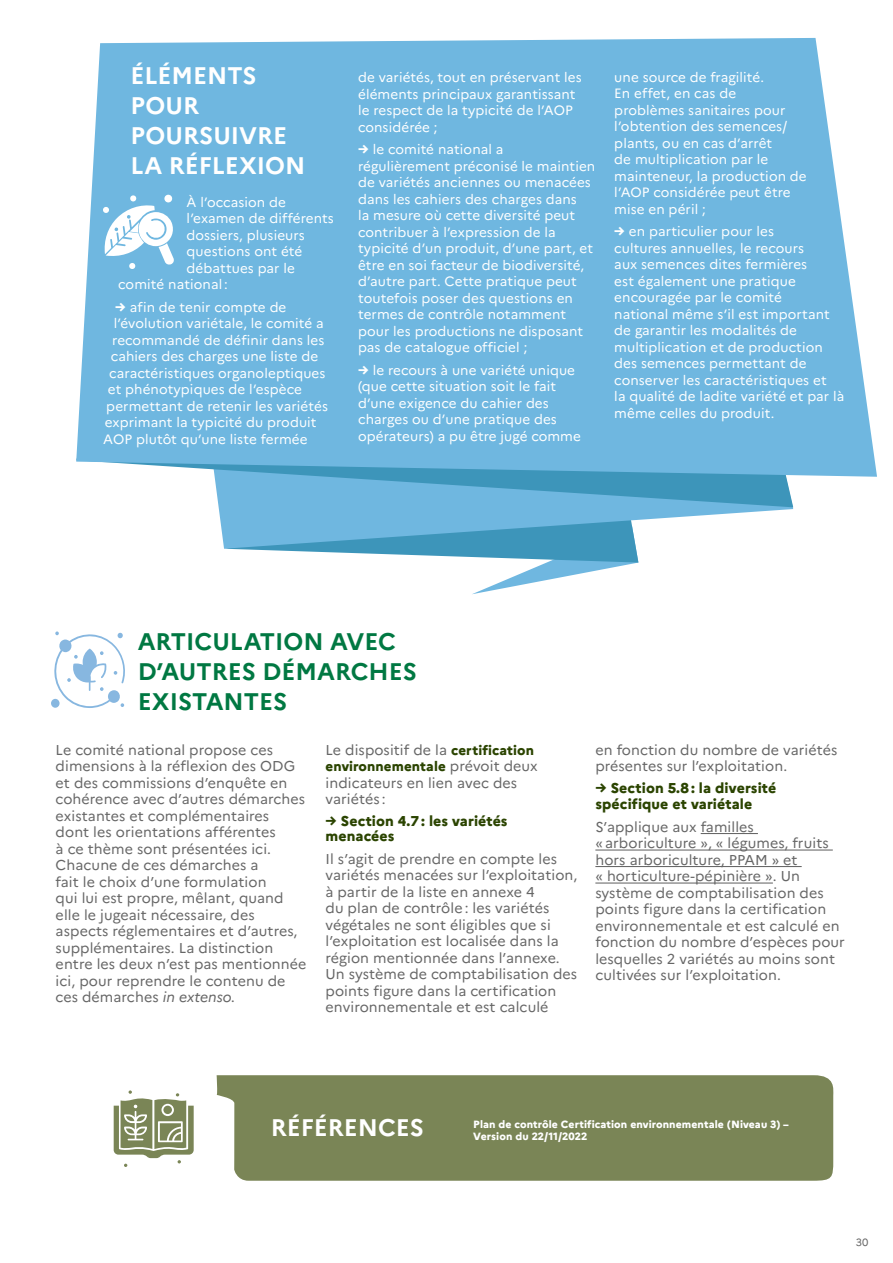
<style>
.page{position:relative;width:893px;height:1263px;background:#fff}
.page>*{position:absolute;margin:0;border:0;box-sizing:border-box;transform-origin:0 0}
.t1{font:700 24px/30px "Marianne";color:#007842}
.t2{font:700 24px/30px "Marianne";color:#fff}
.t3{font:14.25px/16.5px "Marianne";letter-spacing:.005em;color:#666}
.t4{font:800 14.25px/15.3px "Marianne";letter-spacing:.005em;color:#2b4400}
.t5{font:13.5px/16.5px "Marianne";letter-spacing:.005em;color:#fff}
.t6{font:800 13.5px "Marianne";color:#2b4400}
.t7{font:800 10.5px/12px "Marianne";letter-spacing:.005em;color:#fff}
.t8{font:10.5px "Marianne";color:#666}
.s1{font-weight:800}
.s2{font-style:italic}
.s3{font-weight:800;font-size:13.5px;color:#2b4400}
.s4{font-weight:400;font-size:14.25px;color:#666}
</style>
<div class="page">
<div style="left:216px;top:1075px;width:618px;height:106px;background:#7a8556"></div>
<svg style="left:234px;top:549px;width:404px;height:45px"></svg>
<svg style="left:218px;top:507px;width:575px;height:42px;fill:#6fb7e0"></svg>
<svg style="left:214px;top:477px;width:579px;height:30px;background:#5caad1"></svg>
<svg style="left:76px;top:38px;width:801px;height:439px;background:#77bbe1"></svg>
<svg style="left:51px;top:699px;width:9px;height:9px"></svg>
<svg style="left:53px;top:631px;width:72px;height:77px"></svg>
<hr style="left:701px;top:833px;width:57px;height:1px;background:#666">
<hr style="left:595px;top:849px;width:238px;height:1px;background:#666">
<hr style="left:595px;top:866px;width:207px;height:1px;background:#666">
<hr style="left:595px;top:882px;width:178px;height:1px;background:#666">
<svg style="left:114px;top:1090px;width:80px;height:77px"></svg>
<svg style="left:103px;top:195px;width:71px;height:74px"></svg>
<h1 class="t2" style="left:131px;top:59px;width:176px">ÉLÉMENTS<br>POUR<br>POURSUIVRE<br>LA RÉFLEXION</h1>
<p class="t5" style="left:187px;top:192px;width:101px">à l’occasion de</p>
<p class="t5" style="left:187px;top:209px;width:149px">l’examen de différents</p>
<p class="t5" style="left:187px;top:225px;width:120px">dossiers, plusieurs</p>
<p class="t5" style="left:187px;top:242px;width:117px">questions ont été</p>
<p class="t5" style="left:187px;top:258px;width:110px">débattues par le</p>
<p class="t5" style="left:118px;top:275px;width:111px">comité national :</p>
<p class="t5" style="left:115px;top:297px;width:173px"><span class="s1">→</span> afin de tenir compte de</p>
<p class="t5" style="left:114px;top:314px;width:212px">l’évolution variétale, le comité a</p>
<p class="t5" style="left:112px;top:330px;width:214px">recommandé de définir dans les</p>
<p class="t5" style="left:111px;top:347px;width:209px">cahiers des charges une liste de</p>
<p class="t5" style="left:109px;top:363px;width:218px">caractéristiques organoleptiques</p>
<p class="t5" style="left:108px;top:380px;width:196px">et phénotypiques de l’espèce</p>
<p class="t5" style="left:106px;top:396px;width:223px">permettant de retenir les variétés</p>
<p class="t5" style="left:105px;top:413px;width:213px">exprimant la typicité du produit</p>
<p class="t5" style="left:103px;top:429px;width:206px">AOP plutôt qu’une liste fermée</p>
<p class="t5" style="left:358px;top:68px;width:225px">de variétés, tout en préservant les éléments principaux garantissant le respect de la typicité de l’AOP considérée ;</p>
<p class="t5" style="left:358px;top:140px;width:239px"><span class="s1">→</span> le comité national a régulièrement préconisé le maintien de variétés anciennes ou menacées dans les cahiers des charges dans<br>la mesure où cette diversité peut contribuer à l’expression de la typicité d’un produit, d’une part, et être en soi facteur de biodiversité, d’autre part. Cette pratique peut toutefois poser des questions en termes de contrôle notamment pour les productions ne disposant pas de catalogue officiel ;</p>
<p class="t5" style="left:358px;top:360px;width:224px"><span class="s1">→</span> le recours à une variété unique (que cette situation soit le fait d’une exigence du cahier des charges ou d’une pratique des opérateurs) a pu être jugé comme</p>
<p class="t5" style="left:614px;top:68px;width:194px">une source de fragilité.<br>En effet, en cas de problèmes sanitaires pour l’obtention des semences/ plants, ou en cas d’arrêt<br>de multiplication par le mainteneur, la production de l’AOP considérée peut être mise en péril ;</p>
<p class="t5" style="left:614px;top:222px;width:232px"><span class="s1">→</span> en particulier pour les<br>cultures annuelles, le recours<br>aux semences dites fermières<br>est également une pratique encouragée par le comité<br>national même s’il est important de garantir les modalités de multiplication et de production des semences permettant de conserver les caractéristiques et<br>la qualité de ladite variété et par là même celles du produit.</p>
<h1 class="t1" style="left:138px;top:624px;width:281px">ARTICULATION AVEC<br>D’AUTRES DÉMARCHES<br>EXISTANTES</h1>
<p class="t3" style="left:56px;top:740px;width:252px">Le comité national propose ces dimensions à la réflexion des ODG et des commissions d’enquête en cohérence avec d’autres démarches existantes et complémentaires<br>dont les orientations afférentes<br>à ce thème sont présentées ici.<br>Chacune de ces démarches a<br>fait le choix d’une formulation<br>qui lui est propre, mêlant, quand elle le jugeait nécessaire, des aspects réglementaires et d’autres, supplémentaires. La distinction entre les deux n’est pas mentionnée ici, pour reprendre le contenu de ces démarches <span class="s2">in extenso.</span></p>
<p class="t3" style="left:325px;top:740px;width:210px">Le dispositif de la <span class="s3">certification</span></p>
<p class="t6" style="left:325px;top:756px;width:214px">environnementale <span class="s4">prévoit deux</span></p>
<p class="t3" style="left:325px;top:773px;width:193px">indicateurs en lien avec des variétés :</p>
<p class="t4" style="left:325px;top:812px;width:184px">→ Section 4.7 : les variétés menacées</p>
<p class="t3" style="left:325px;top:849px;width:253px">Il s’agit de prendre en compte les variétés menacées sur l’exploitation, à partir de la liste en annexe 4<br>du plan de contrôle : les variétés végétales ne sont éligibles que si l’exploitation est localisée dans la région mentionnée dans l’annexe.<br>Un système de comptabilisation des points figure dans la certification environnementale et est calculé</p>
<p class="t3" style="left:595px;top:740px;width:243px">en fonction du nombre de variétés présentes sur l’exploitation.</p>
<p class="t4" style="left:595px;top:778px;width:182px;line-height:16.5px">→ Section 5.8 : la diversité spécifique et variétale</p>
<p class="t3" style="left:595px;top:817px;width:251px">S’applique aux familles<br>« arboriculture », « légumes, fruits hors arboriculture, PPAM » et<br>« horticulture-pépinière ». Un système de comptabilisation des points figure dans la certification environnementale et est calculé en fonction du nombre d’espèces pour lesquelles 2 variétés au moins sont cultivées sur l’exploitation.</p>
<h1 class="t2" style="left:271px;top:1110px;width:155px">RÉFÉRENCES</h1>
<p class="t7" style="left:473px;top:1117px;width:317px">Plan de contrôle Certification environnementale (N iveau 3) –<br>Version du 22/11/2022</p>
<p class="t8" style="left:856px;top:1234px;width:14px">30</p>
</div>
